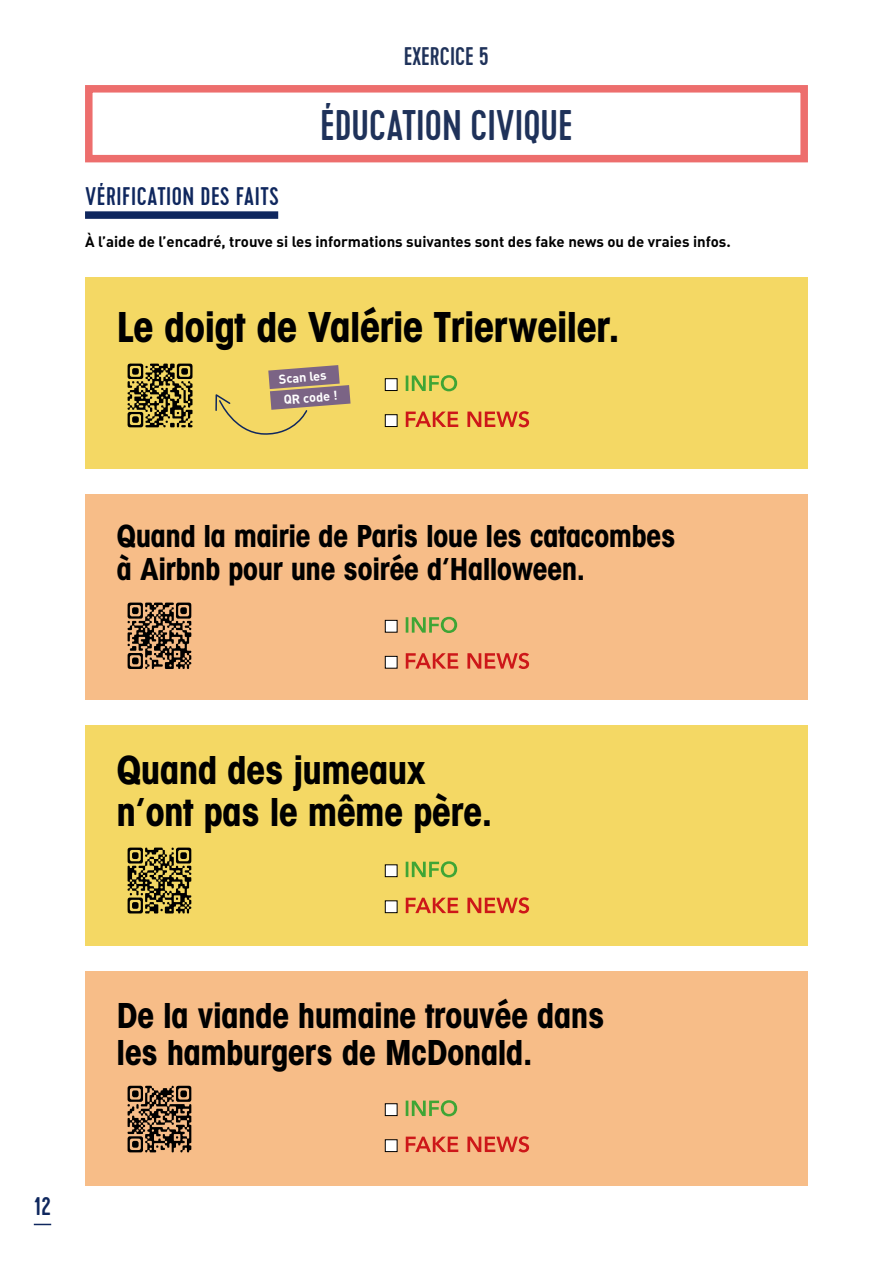
<style>
.page{position:relative;width:893px;height:1263px;background:#fff}
.page>*{position:absolute;margin:0;border:0;box-sizing:border-box;transform-origin:0 0}
.t1{font:700 condensed 45px "Avant Gard EF";color:#000}
.t2{font:500 42.75px "Cervo";color:#1f325a}
.t3{font:700 condensed 42px/42px "Avant Gard EF";color:#000}
.t4{font:700 condensed 37.5px/37.5px "Avant Gard EF";color:#000}
.t5{font:700 condensed 33px/33px "Avant Gard EF";color:#000}
.t6{font:500 25.5px "Cervo";letter-spacing:.02em;color:#0f275e}
.t7{font:500 25.5px "Cervo";color:#1f325a}
.t8{font:15px "DIN Bold Alternate";color:#000}
.t9{font:12.75px/20.7px "DIN Bold Alternate";color:#fff}
</style>
<div class="page">
<svg style="left:34px;top:1224px;width:17px;height:1px"></svg>
<div style="left:85px;top:85px;width:723px;height:77px;border:8px solid #ed6e6d"></div>
<div style="left:85px;top:211px;width:193px;height:8px;background:#0f275e"></div>
<div style="left:85px;top:277px;width:723px;height:192px;background:#f4d864"></div>
<svg style="left:127px;top:363px;width:66px;height:64px"></svg>
<svg style="left:215px;top:365px;width:136px;height:70px"></svg>
<svg style="left:406px;top:411px;width:123px;height:16px"></svg>
<svg style="left:406px;top:375px;width:51px;height:16px"></svg>
<div style="left:385px;top:379px;width:12px;height:11px;background:#fff"></div>
<div style="left:385px;top:378px;width:13px;height:13px;border:1px solid #000"></div>
<div style="left:385px;top:415px;width:12px;height:11px;background:#fff"></div>
<div style="left:385px;top:414px;width:13px;height:13px;border:1px solid #000"></div>
<div style="left:85px;top:494px;width:723px;height:206px;background:#f7bd88"></div>
<svg style="left:127px;top:602px;width:64px;height:67px"></svg>
<svg style="left:406px;top:653px;width:123px;height:16px"></svg>
<svg style="left:406px;top:617px;width:51px;height:16px"></svg>
<div style="left:385px;top:620px;width:12px;height:12px;background:#fff"></div>
<div style="left:385px;top:620px;width:13px;height:13px;border:1px solid #000"></div>
<div style="left:385px;top:656px;width:12px;height:12px;background:#fff"></div>
<div style="left:385px;top:656px;width:13px;height:13px;border:1px solid #000"></div>
<div style="left:85px;top:726px;width:723px;height:220px;background:#f4d864"></div>
<svg style="left:127px;top:847px;width:64px;height:67px"></svg>
<svg style="left:406px;top:897px;width:123px;height:16px"></svg>
<svg style="left:406px;top:861px;width:51px;height:16px"></svg>
<div style="left:385px;top:865px;width:12px;height:12px;background:#fff"></div>
<div style="left:385px;top:864px;width:13px;height:13px;border:1px solid #000"></div>
<div style="left:385px;top:901px;width:12px;height:12px;background:#fff"></div>
<div style="left:385px;top:900px;width:13px;height:13px;border:1px solid #000"></div>
<div style="left:85px;top:971px;width:723px;height:214px;background:#f7bd88"></div>
<svg style="left:127px;top:1085px;width:64px;height:67px"></svg>
<svg style="left:406px;top:1136px;width:123px;height:16px"></svg>
<svg style="left:406px;top:1100px;width:51px;height:16px"></svg>
<div style="left:385px;top:1104px;width:12px;height:11px;background:#fff"></div>
<div style="left:385px;top:1103px;width:13px;height:13px;border:1px solid #000"></div>
<div style="left:385px;top:1140px;width:12px;height:11px;background:#fff"></div>
<div style="left:385px;top:1139px;width:13px;height:13px;border:1px solid #000"></div>
<h3 class="t7" style="left:404px;top:41px;width:87px">EXERCICE 5</h3>
<h2 class="t2" style="left:320px;top:100px;width:254px">ÉDUCATION CIVIQUE</h2>
<h3 class="t6" style="left:85px;top:181px;width:195px">VÉRIFICATION DES FAITS</h3>
<p class="t8" style="left:85px;top:232px;width:647px">À l’aide de l’encadré, trouve si les informations suivantes sont des fake news ou de vraies infos.</p>
<h1 class="t1" style="left:117px;top:300px;width:504px">Le doigt de Valérie Trierweiler.</h1>
<p class="t9" style="left:278px;top:368px;width:59px;rotate:-4deg">Scan les<br>QR code !</p>
<h3 class="t5" style="left:117px;top:519px;width:560px">Quand la mairie de Paris loue les catacombes à Airbnb pour une soirée d’Halloween.</h3>
<h3 class="t6" style="left:34px;top:1191px;width:19px">12</h3>
<h3 class="t3" style="left:117px;top:748px;width:377px">Quand des jumeaux n’ont pas le même père.</h3>
<h3 class="t4" style="left:117px;top:996px;width:489px">De la viande humaine trouvée dans les hamburgers de McDonald.</h3>
</div>
